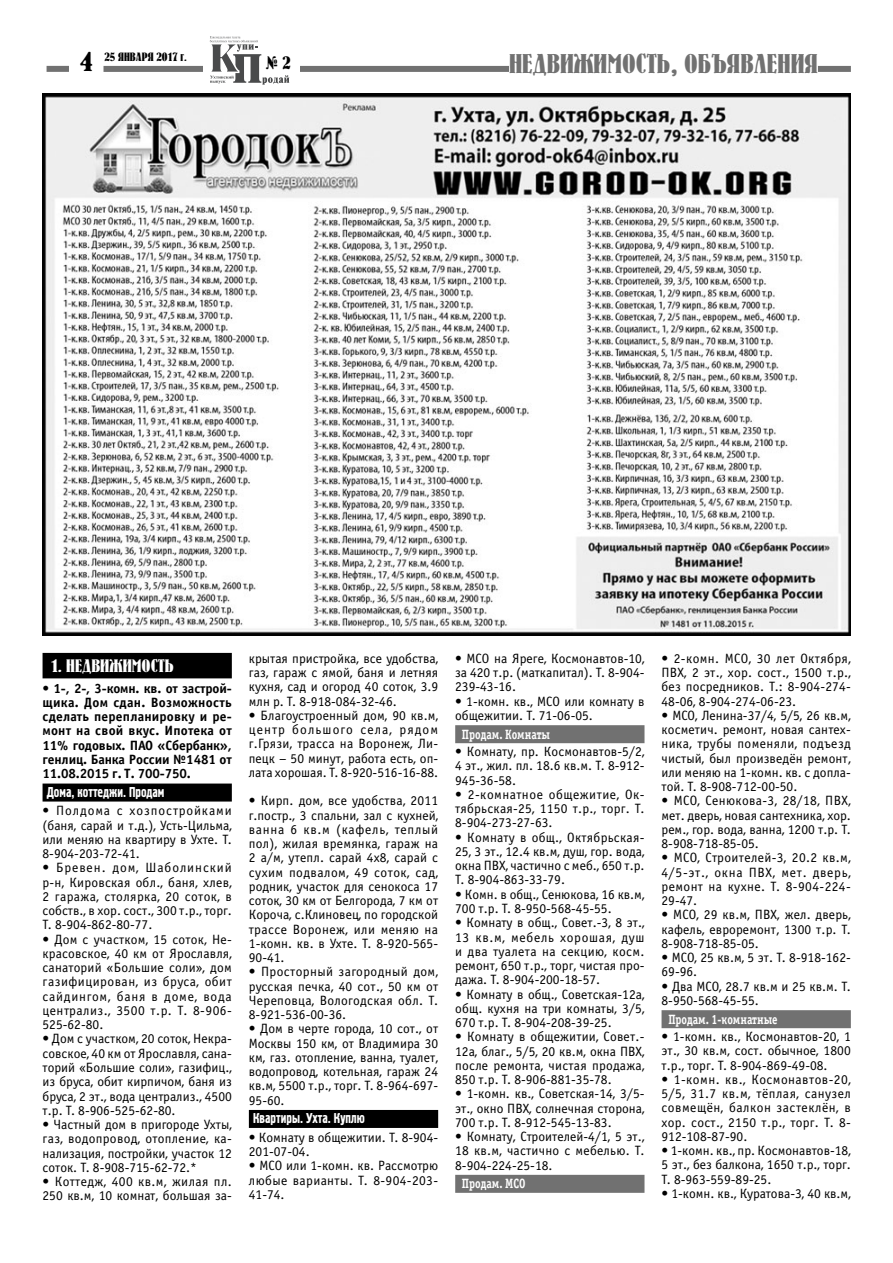
<style>
.page{position:relative;width:893px;height:1263px;background:#fff}
.page>*{position:absolute;margin:0;border:0;box-sizing:border-box;transform-origin:0 0}
.t1{font:27px "Bernhard C";color:#717171}
.t2{font:27px "Bernhard C";color:#000}
.t3{font:18px "Bernhard C";color:#fff}
.t4{font:18px "Bernhard C";color:#000}
.t5{font:14.25px "Hermes C";color:#fff;scale:.87 1}
.t6{font:13.5px/14.2px "Officina Sans C";color:#000;text-align:justify}
.t7{font:700 13.5px/14.2px "Officina Sans C";letter-spacing:-.01em;color:#000;text-align:justify}
.t8{font:700 13.5px "Officina Serif C";color:#fff;scale:.8 1}
.t9{font:12px "Bernhard C";color:#000}
</style>
<div class="page">
<div style="left:103px;top:66px;width:747px;height:6px;background:#717171"></div>
<div style="left:203px;top:45px;width:97px;height:42px;background:#fff"></div>
<div style="left:47px;top:66px;width:22px;height:6px;background:#717171"></div>
<svg style="left:209px;top:36px;width:80px;height:49px"></svg>
<div style="left:509px;top:58px;width:308px;height:15px;background:#fff"></div>
<div style="left:43px;top:653px;width:189px;height:25px;background:#000"></div>
<div style="left:43px;top:784px;width:189px;height:18px;background:#000"></div>
<div style="left:249px;top:1110px;width:189px;height:18px;background:#000"></div>
<div style="left:455px;top:725px;width:189px;height:18px;background:#717171"></div>
<div style="left:455px;top:1175px;width:189px;height:18px;background:#717171"></div>
<div style="left:661px;top:1010px;width:189px;height:18px;background:#717171"></div>
<img style="left:43px;top:94px;width:807px;height:542px">
<h1 class="t2" style="left:80px;top:52px;width:14px">4</h1>
<p class="t9" style="left:104px;top:52px;width:84px">25 ЯНВАРЯ 2017 г.</p>
<h2 class="t4" style="left:266px;top:57px;width:26px">№ 2</h2>
<h1 class="t1" style="left:509px;top:54px;width:310px">НЕДВИЖИМОСТЬ, ОБЪЯВЛЕНИЯ</h1>
<h2 class="t3" style="left:51px;top:660px;width:124px">1. НЕДВИЖИМОСТЬ</h2>
<p class="t7" style="left:43px;top:682px;width:191px">• 1-, 2-, 3-комн. кв. от застрой&shy;щика. Дом сдан. Возможность сделать перепланировку и ре&shy;монт на свой вкус. Ипотека от 11% годовых. ПАО «Сбербанк», генлиц. Банка России №1481 от 11.08.2015 г. Т. 700-750.</p>
<p class="t5" style="left:47px;top:787px;width:137px">Дома, коттеджи. Продам</p>
<p class="t6" style="left:43px;top:805px;width:191px">• Полдома с хозпостройками (баня, сарай и т.д.), Усть-Цильма, или меняю на квартиру в Ухте. Т.<br>8-904-203-72-41.</p>
<p class="t6" style="left:43px;top:862px;width:191px">• Бревен. дом, Шаболинский р-н, Кировская обл., баня, хлев, 2 гаража, столярка, 20 соток, в собств., в хор. сост., 300 т.р., торг.<br>Т. 8-904-862-80-77.</p>
<p class="t6" style="left:43px;top:933px;width:191px">• Дом с участком, 15 соток, Не&shy;красовское, 40 км от Ярославля, санаторий «Большие соли», дом газифицирован, из бруса, обит сайдингом, баня в доме, вода централиз., 3500 т.р. Т. 8-906- 525-62-80.</p>
<p class="t6" style="left:43px;top:1033px;width:191px">• Дом с участком, 20 соток, Некра&shy;совское, 40 км от Ярославля, сана&shy;торий «Большие соли», газифиц., из бруса, обит кирпичом, баня из бруса, 2 эт., вода централиз., 4500 т.р. Т. 8-906-525-62-80.</p>
<p class="t6" style="left:43px;top:1118px;width:191px">• Частный дом в пригороде Ухты, газ, водопровод, отопление, ка&shy;нализация, постройки, участок 12 соток. Т. 8-908-715-62-72.*</p>
<p class="t6" style="left:43px;top:1175px;width:191px">• Коттедж, 400 кв.м, жилая пл.<br>250 кв.м, 10 комнат, большая за-</p>
<p class="t6" style="left:249px;top:652px;width:191px">крытая пристройка, все удобства, газ, гараж с ямой, баня и летняя кухня, сад и огород 40 соток, 3.9 млн р. Т. 8-918-084-32-46.</p>
<p class="t6" style="left:249px;top:709px;width:191px">• Благоустроенный дом, 90 кв.м, центр большого села, рядом г.Грязи, трасса на Воронеж, Ли&shy;пецк – 50 минут, работа есть, оп&shy;лата хорошая. Т. 8-920-516-16-88.</p>
<p class="t6" style="left:249px;top:795px;width:191px">• Кирп. дом, все удобства, 2011 г.постр., 3 спальни, зал с кухней, ванна 6 кв.м (кафель, теплый пол), жилая времянка, гараж на 2 а/м, утепл. сарай 4х8, сарай с сухим подвалом, 49 соток, сад, родник, участок для сенокоса 17 соток, 30 км от Белгорода, 7 км от Короча, с.Клиновец, по городской трассе Воронеж, или меняю на 1-комн. кв. в Ухте. Т. 8-920-565- 90-41.</p>
<p class="t6" style="left:249px;top:966px;width:191px">• Просторный загородный дом, русская печка, 40 сот., 50 км от Череповца, Вологодская обл. Т.<br>8-921-536-00-36.</p>
<p class="t6" style="left:249px;top:1023px;width:191px">• Дом в черте города, 10 сот., от Москвы 150 км, от Владимира 30 км, газ. отопление, ванна, туалет, водопровод, котельная, гараж 24 кв.м, 5500 т.р., торг. Т. 8-964-697- 95-60.</p>
<p class="t5" style="left:253px;top:1113px;width:130px">Квартиры. Ухта. Куплю</p>
<p class="t6" style="left:249px;top:1131px;width:191px">• Комнату в общежитии. Т. 8-904-<br>201-07-04.</p>
<p class="t6" style="left:249px;top:1160px;width:191px">• МСО или 1-комн. кв. Рассмотрю любые варианты. Т. 8-904-203- 41-74.</p>
<p class="t6" style="left:455px;top:652px;width:191px">• МСО на Яреге, Космонавтов-10, за 420 т.р. (маткапитал). Т. 8-904- 239-43-16.</p>
<p class="t6" style="left:455px;top:695px;width:191px">• 1-комн. кв., МСО или комнату в общежитии. Т. 71-06-05.</p>
<p class="t8" style="left:462px;top:729px;width:112px">Продам. Комнаты</p>
<p class="t6" style="left:455px;top:746px;width:191px">• Комнату, пр. Космонавтов-5/2, 4 эт., жил. пл. 18.6 кв.м. Т. 8-912- 945-36-58.</p>
<p class="t6" style="left:455px;top:788px;width:191px">• 2-комнатное общежитие, Ок&shy;тябрьская-25, 1150 т.р., торг. Т.<br>8-904-273-27-63.</p>
<p class="t6" style="left:455px;top:831px;width:191px">• Комнату в общ., Октябрьская-25, 3 эт., 12.4 кв.м, душ, гор. вода, окна ПВХ, частично с меб., 650 т.р.<br>Т. 8-904-863-33-79.</p>
<p class="t6" style="left:455px;top:888px;width:191px">• Комн. в общ., Сенюкова, 16 кв.м,<br>700 т.р. Т. 8-950-568-45-55.</p>
<p class="t6" style="left:455px;top:917px;width:191px">• Комнату в общ., Совет.-3, 8 эт., 13 кв.м, мебель хорошая, душ и два туалета на секцию, косм. ремонт, 650 т.р., торг, чистая про&shy;дажа. Т. 8-904-200-18-57.</p>
<p class="t6" style="left:455px;top:988px;width:191px">• Комнату в общ., Советская-12а, общ. кухня на три комнаты, 3/5, 670 т.р. Т. 8-904-208-39-25.</p>
<p class="t6" style="left:455px;top:1031px;width:191px">• Комнату в общежитии, Совет.- 12а, благ., 5/5, 20 кв.м, окна ПВХ, после ремонта, чистая продажа, 850 т.р. Т. 8-906-881-35-78.</p>
<p class="t6" style="left:455px;top:1088px;width:191px">• 1-комн. кв., Советская-14, 3/5- эт., окно ПВХ, солнечная сторона, 700 т.р. Т. 8-912-545-13-83.</p>
<p class="t6" style="left:455px;top:1130px;width:191px">• Комнату, Строителей-4/1, 5 эт., 18 кв.м, частично с мебелью. Т.<br>8-904-224-25-18.</p>
<p class="t8" style="left:462px;top:1178px;width:81px">Продам. МСО</p>
<p class="t6" style="left:661px;top:652px;width:191px">• 2-комн. МСО, 30 лет Октября, ПВХ, 2 эт., хор. сост., 1500 т.р., без посредников. Т.: 8-904-274- 48-06, 8-904-274-06-23.</p>
<p class="t6" style="left:661px;top:709px;width:191px">• МСО, Ленина-37/4, 5/5, 26 кв.м, косметич. ремонт, новая сантех&shy;ника, трубы поменяли, подъезд чистый, был произведён ремонт, или меняю на 1-комн. кв. с допла&shy;той. Т. 8-908-712-00-50.</p>
<p class="t6" style="left:661px;top:795px;width:191px">• МСО, Сенюкова-3, 28/18, ПВХ, мет. дверь, новая сантехника, хор. рем., гор. вода, ванна, 1200 т.р. Т.<br>8-908-718-85-05.</p>
<p class="t6" style="left:661px;top:852px;width:191px">• МСО, Строителей-3, 20.2 кв.м, 4/5-эт., окна ПВХ, мет. дверь, ремонт на кухне. Т. 8-904-224- 29-47.</p>
<p class="t6" style="left:661px;top:909px;width:191px">• МСО, 29 кв.м, ПВХ, жел. дверь, кафель, евроремонт, 1300 т.р. Т.<br>8-908-718-85-05.</p>
<p class="t6" style="left:661px;top:952px;width:191px">• МСО, 25 кв.м, 5 эт. Т. 8-918-162-<br>69-96.</p>
<p class="t6" style="left:661px;top:980px;width:191px">• Два МСО, 28.7 кв.м и 25 кв.м. Т.<br>8-950-568-45-55.</p>
<p class="t8" style="left:668px;top:1014px;width:138px">Продам. 1-комнатные</p>
<p class="t6" style="left:661px;top:1031px;width:191px">• 1-комн. кв., Космонавтов-20, 1 эт., 30 кв.м, сост. обычное, 1800 т.р., торг. Т. 8-904-869-49-08.</p>
<p class="t6" style="left:661px;top:1073px;width:191px">• 1-комн. кв., Космонавтов-20, 5/5, 31.7 кв.м, тёплая, санузел совмещён, балкон застеклён, в хор. сост., 2150 т.р., торг. Т. 8- 912-108-87-90.</p>
<p class="t6" style="left:661px;top:1145px;width:191px">• 1-комн. кв., пр. Космонавтов-18, 5 эт., без балкона, 1650 т.р., торг.<br>Т. 8-963-559-89-25.</p>
<p class="t6" style="left:661px;top:1187px;width:191px">• 1-комн. кв., Куратова-3, 40 кв.м,</p>
</div>
